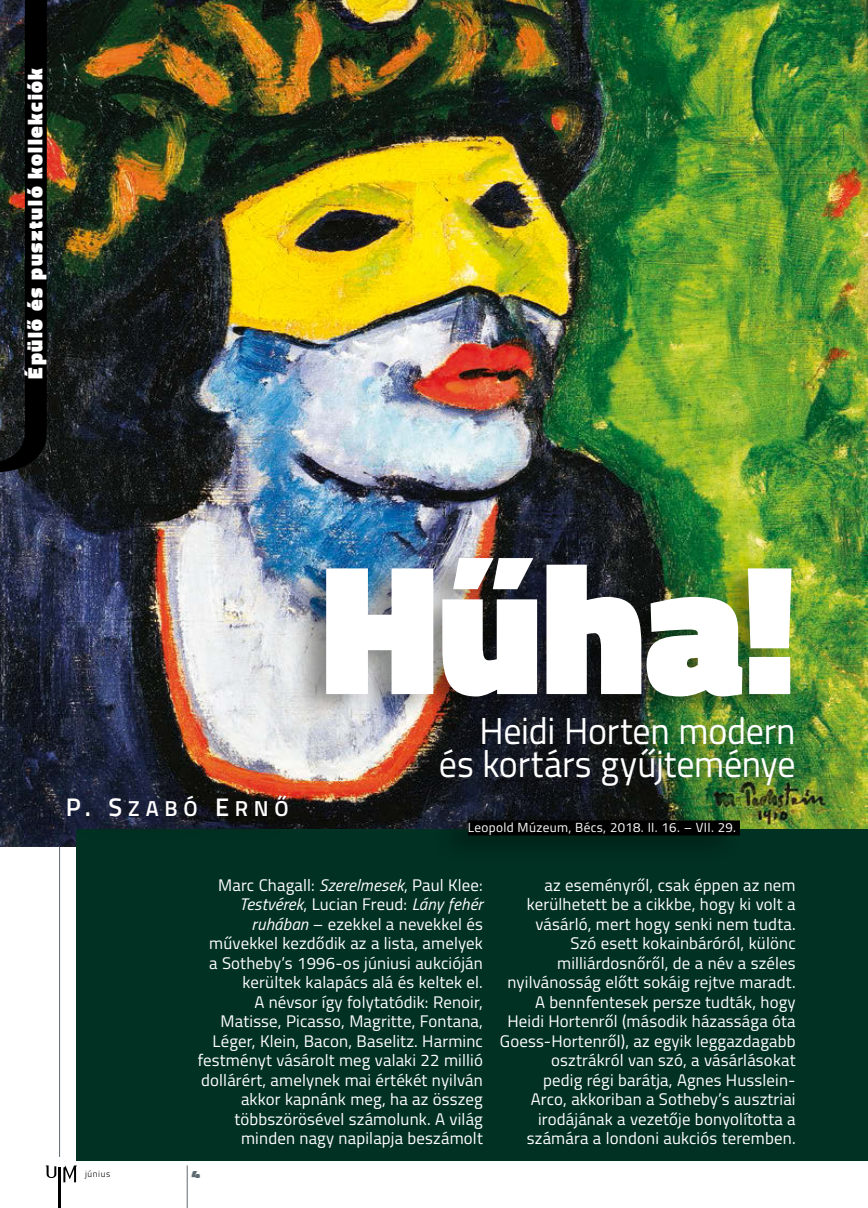
<style>
.page{position:relative;width:868px;height:1208px;background:#fff}
.page>*{position:absolute;margin:0;border:0;box-sizing:border-box;transform-origin:0 0}
.t1{font:900 187.5px "Titillium";color:#fff;scale:.96 1}
.t2{font:37.5px/33px "Titillium";letter-spacing:-.01em;color:#fff;text-align:right;scale:.96 1}
.t3{font:21.6px "Titillium Semibold SC850";letter-spacing:.265em;color:#fff}
.t4{font:900 21px "Titillium";letter-spacing:.075em;color:#fff}
.t5{font:16.8px/19.5px "Titillium";letter-spacing:.01em;color:#fff;text-align:right}
.t6{font:13.2px "Titillium";letter-spacing:.025em;color:#fff}
.t7{font:900 10.5px "Titillium";color:#5c6b72;scale:1.5 1}
.t8{font:300 9px "Titillium";letter-spacing:.065em;color:#000}
.s1{font-size:25.5px}
.s2{font-style:italic}
</style>
<div class="page">
<hr style="left:59px;top:306px;width:1px;height:851px;background:#5c6b72">
<svg style="left:46px;top:1165px;width:10px;height:13px"></svg>
<hr style="left:59px;top:1167px;width:2px;height:41px;background:#000">
<svg style="left:63px;top:1165px;width:14px;height:17px"></svg>
<hr style="left:187px;top:1165px;width:1px;height:43px;background:#5c6b72">
<img style="left:0;top:0;width:867px;height:846px">
<div style="left:77px;top:829px;width:790px;height:332px;background:#003122"></div>
<div style="left:32px;top:547px;width:764px;height:317px;background:#000;opacity:.42"></div>
<div style="left:468px;top:820px;width:271px;height:15px;background:#000"></div>
<svg style="left:0;top:0;width:47px;height:472px;background:#111312"></svg>
<p class="t4" style="left:20px;top:378px;width:359px;rotate:-90deg">fejezetcím fejezetcím fejezetcím</p>
<p class="t4" style="left:20px;top:378px;width:312px;rotate:-90deg">Épülő és pusztuló kollekciók</p>
<p class="t3" style="left:66px;top:792px;width:224px"><span class="s1">P. S</span>ZABÓ <span class="s1">E</span>RNŐ</p>
<h1 class="t1" style="left:321px;top:491px;width:496px">Hűha!</h1>
<h2 class="t2" style="left:439px;top:712px;width:373px">Heidi Horten modern és kortárs gyűjteménye</h2>
<p class="t6" style="left:468px;top:818px;width:269px">Leopold Múzeum, Bécs, 2018. II. 16. – VII. 29.</p>
<p class="t5" style="left:198px;top:874px;width:287px">Marc Chagall: <span class="s2">Szerelmesek</span>, Paul Klee:<br><span class="s2">Testvérek</span>, Lucian Freud: <span class="s2">Lány fehér ruhában</span> – ezekkel a nevekkel és művekkel kezdődik az a lista, amelyek a Sotheby’s 1996-os júniusi aukcióján kerültek kalapács alá és keltek el.<br>A névsor így folytatódik: Renoir, Matisse, Picasso, Magritte, Fontana, Léger, Klein, Bacon, Baselitz. Harminc festményt vásárolt meg valaki 22 millió dollárért, amelynek mai értékét nyilván akkor kapnánk meg, ha az összeg többszörösével számolunk. A világ minden nagy napilapja beszámolt</p>
<p class="t5" style="left:500px;top:874px;width:297px">az eseményről, csak éppen az nem kerülhetett be a cikkbe, hogy ki volt a vásárló, mert hogy senki nem tudta.<br>Szó esett kokainbáróról, különc milliárdosnőről, de a név a széles nyilvánosság előtt sokáig rejtve maradt.<br>A bennfentesek persze tudták, hogy Heidi Hortenről (második házassága óta Goess-Hortenről), az egyik leggazdagabb osztrákról van szó, a vásárlásokat<br>pedig régi barátja, Agnes Husslein-<br>Arco, akkoriban a Sotheby’s ausztriai irodájának a vezetője bonyolította a számára a londoni aukciós teremben.</p>
<p class="t8" style="left:85px;top:1167px;width:27px">június</p>
<p class="t7" style="left:191px;top:1166px;width:7px">4</p>
</div>
